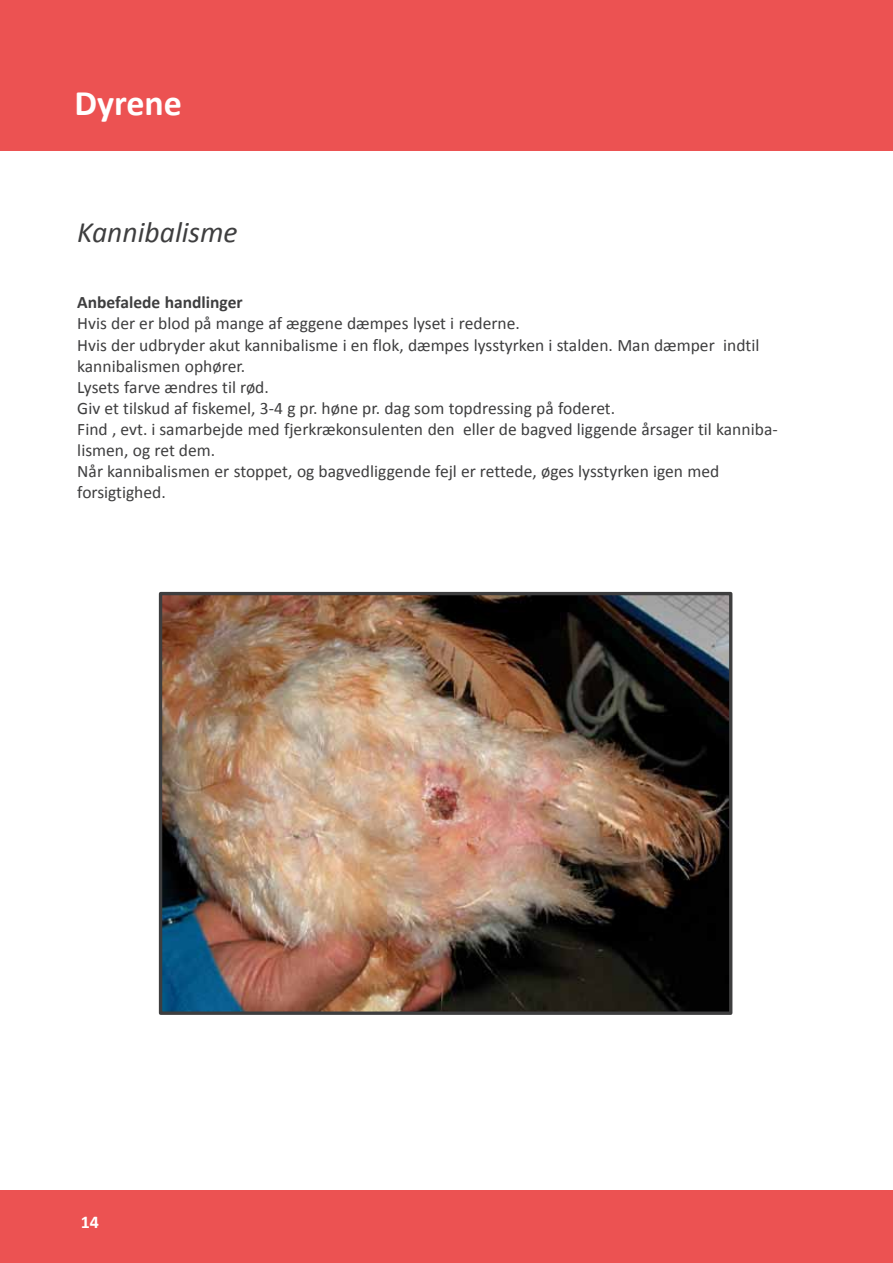
<style>
.page{position:relative;width:893px;height:1263px;background:#fff}
.page>*{position:absolute;margin:0;border:0;box-sizing:border-box;transform-origin:0 0}
.t1{font:700 36px "Calibri";color:#fff}
.t2{font:italic 29.7px "Calibri";color:#3e3e3f}
.t3{font:700 29.7px "Calibri";color:#fff}
.t4{font:700 18px "Calibri";color:#fff}
.t5{font:17.55px/21px "Calibri";color:#3e3e3f}
.t6{font:700 17.55px "Calibri";color:#3e3e3f}
</style>
<div class="page">
<img style="left:163px;top:596px;width:565px;height:415px">
<div style="left:159px;top:592px;width:573px;height:423px;border:3px solid #3e3e3f"></div>
<div style="left:0;top:0;width:893px;height:151px;background:#ec5252"></div>
<div style="left:0;top:1191px;width:893px;height:72px;background:#ec5252"></div>
<h1 class="t1" style="left:74px;top:81px;width:109px">Dyrene</h1>
<h2 class="t3" style="left:54px;top:88px;width:90px">Dyrene</h2>
<h2 class="t2" style="left:77px;top:212px;width:162px">Kannibalisme</h2>
<p class="t6" style="left:77px;top:291px;width:167px">Anbefalede handlinger</p>
<p class="t5" style="left:77px;top:313px;width:702px">Hvis der er blod på mange af æggene dæmpes lyset i rederne.<br>Hvis der udbryder akut kannibalisme i en flok, dæmpes lysstyrken i stalden. Man dæmper indtil kannibalismen ophører.<br>Lysets farve ændres til rød.<br>Giv et tilskud af fiskemel, 3-4 g pr. høne pr. dag som topdressing på foderet.<br>Find , evt. i samarbejde med fjerkrækonsulenten den eller de bagved liggende årsager til kanniba&shy;lismen, og ret dem.<br>Når kannibalismen er stoppet, og bagvedliggende fejl er rettede, øges lysstyrken igen med forsigtighed.</p>
<p class="t4" style="left:81px;top:1210px;width:20px">14</p>
</div>
